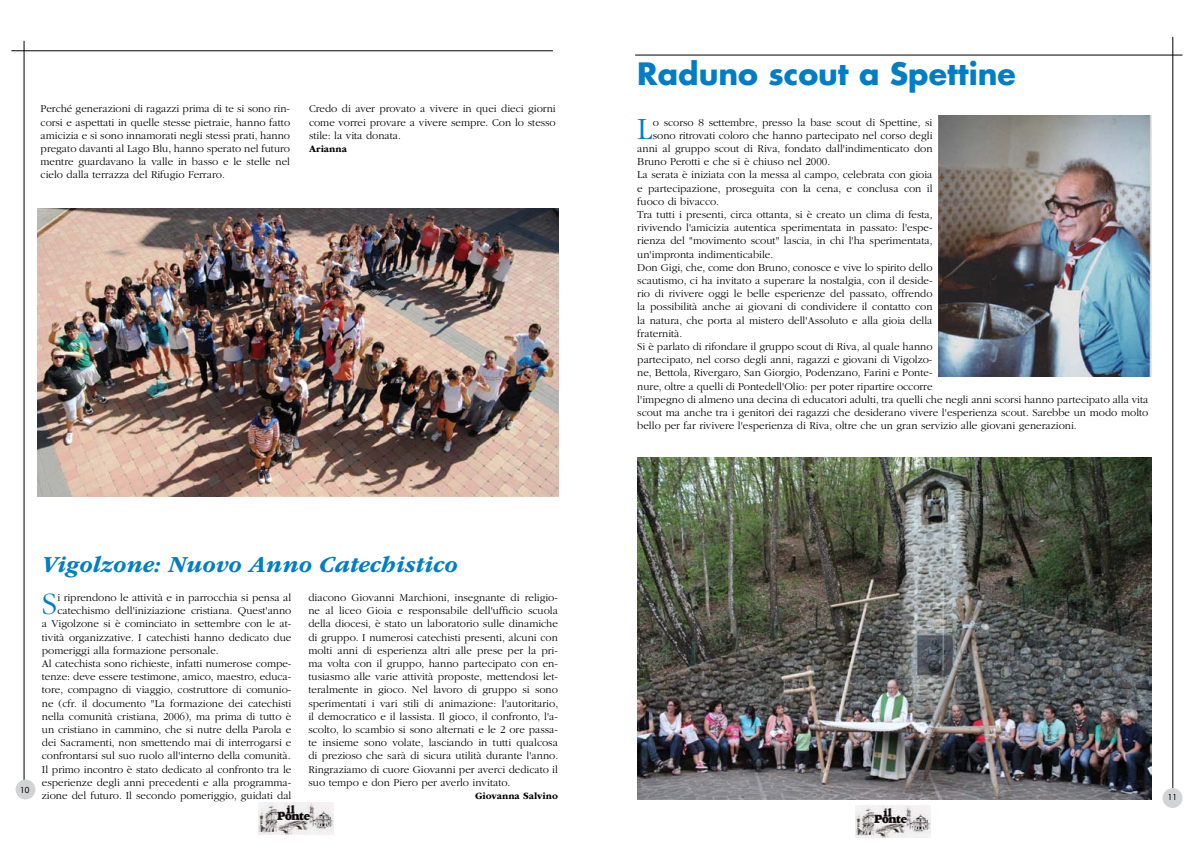
<style>
.page{position:relative;width:1191px;height:842px;background:#fff}
.page>*{position:absolute;margin:0;border:0;box-sizing:border-box;transform-origin:0 0}
.t1{font:300 32.2px "ITC Garamond Std";color:#007dc5}
.t2{font:700 30px "Futura Std";color:#007dc5}
.t3{font:italic 700 24px "ITC Garamond Std";color:#007dc5}
.t4{font:300 11px/13.2px "ITC Garamond Std";color:#000;text-align:justify}
.t5{font:700 10px "ITC Garamond Std";color:#000}
.t6{font:500 8px "Futura Std";color:#000}
</style>
<div class="page">
<hr style="left:635px;top:55px;width:547px;height:1px;background:#000">
<hr style="left:24px;top:41px;width:1px;height:740px;background:#000">
<hr style="left:11px;top:51px;width:542px;height:1px;background:#000">
<hr style="left:1172px;top:37px;width:1px;height:751px;background:#000">
<div style="left:16px;top:780px;width:19px;height:19px;background:#d1d3d4;border-radius:50%"></div>
<div style="left:1162px;top:788px;width:20px;height:20px;background:#d1d3d4;border-radius:50%"></div>
<img style="left:259px;top:802px;width:75px;height:33px">
<img style="left:855px;top:805px;width:75px;height:32px">
<img style="left:37px;top:209px;width:521px;height:288px">
<img style="left:938px;top:115px;width:213px;height:262px">
<img style="left:637px;top:457px;width:514px;height:343px">
<p class="t4" style="left:41px;top:103px;width:251px">Perché generazioni di ragazzi prima di te si sono rin&shy;corsi e aspettati in quelle stesse pietraie, hanno fatto amicizia e si sono innamorati negli stessi prati, hanno pregato davanti al Lago Blu, hanno sperato nel futuro mentre guardavano la valle in basso e le stelle nel cielo dalla terrazza del Rifugio Ferraro.</p>
<p class="t4" style="left:309px;top:103px;width:248px">Credo di aver provato a vivere in quei dieci giorni come vorrei provare a vivere sempre. Con lo stesso stile: la vita donata.</p>
<p class="t5" style="left:309px;top:143px;width:39px">Arianna</p>
<p class="t6" style="left:20px;top:785px;width:11px">10</p>
<h3 class="t3" style="left:42px;top:551px;width:417px">Vigolzone: Nuovo Anno Catechistico</h3>
<h1 class="t1" style="left:42px;top:587px;width:17px">S</h1>
<p class="t4" style="left:57px;top:591px;width:235px">i riprendono le attività e in parrocchia si pensa al</p>
<p class="t4" style="left:57px;top:604px;width:236px">catechismo dell'iniziazione cristiana. Quest'anno</p>
<p class="t4" style="left:42px;top:617px;width:251px">a Vigolzone si è cominciato in settembre con le at-</p>
<p class="t4" style="left:42px;top:631px;width:251px">tività organizzative. I catechisti hanno dedicato due</p>
<p class="t4" style="left:42px;top:644px;width:178px">pomeriggi alla formazione personale.</p>
<p class="t4" style="left:42px;top:657px;width:251px">Al catechista sono richieste, infatti numerose compe-</p>
<p class="t4" style="left:42px;top:670px;width:251px">tenze: deve essere testimone, amico, maestro, educa-</p>
<p class="t4" style="left:42px;top:683px;width:251px">tore, compagno di viaggio, costruttore di comunio-</p>
<p class="t4" style="left:42px;top:697px;width:251px">ne (cfr. il documento "La formazione dei catechisti</p>
<p class="t4" style="left:42px;top:710px;width:251px">nella comunità cristiana, 2006), ma prima di tutto è</p>
<p class="t4" style="left:42px;top:723px;width:251px">un cristiano in cammino, che si nutre della Parola e</p>
<p class="t4" style="left:42px;top:736px;width:251px">dei Sacramenti, non smettendo mai di interrogarsi e</p>
<p class="t4" style="left:42px;top:749px;width:250px">confrontarsi sul suo ruolo all'interno della comunità.</p>
<p class="t4" style="left:42px;top:763px;width:251px">Il primo incontro è stato dedicato al confronto tra le</p>
<p class="t4" style="left:42px;top:776px;width:251px">esperienze degli anni precedenti e alla programma-</p>
<p class="t4" style="left:42px;top:789px;width:251px">zione del futuro. Il secondo pomeriggio, guidati dal</p>
<p class="t4" style="left:308px;top:591px;width:251px">diacono Giovanni Marchioni, insegnante di religio&shy;ne al liceo Gioia e responsabile dell'ufficio scuola della diocesi, è stato un laboratorio sulle dinamiche di gruppo. I numerosi catechisti presenti, alcuni con molti anni di esperienza altri alle prese per la pri&shy;ma volta con il gruppo, hanno partecipato con en&shy;tusiasmo alle varie attività proposte, mettendosi let&shy;teralmente in gioco. Nel lavoro di gruppo si sono sperimentati i vari stili di animazione: l'autoritario, il democratico e il lassista. Il gioco, il confronto, l'a&shy;scolto, lo scambio si sono alternati e le 2 ore passa&shy;te insieme sono volate, lasciando in tutti qualcosa di prezioso che sarà di sicura utilità durante l'anno.<br>Ringraziamo di cuore Giovanni per averci dedicato il suo tempo e don Piero per averlo invitato.</p>
<p class="t5" style="left:475px;top:790px;width:84px">Giovanna Salvino</p>
<h2 class="t2" style="left:637px;top:54px;width:380px">Raduno scout a Spettine</h2>
<h1 class="t1" style="left:637px;top:111px;width:17px">L</h1>
<p class="t4" style="left:653px;top:116px;width:281px">o scorso 8 settembre, presso la base scout di Spettine, si</p>
<p class="t4" style="left:653px;top:129px;width:281px">sono ritrovati coloro che hanno partecipato nel corso degli</p>
<p class="t4" style="left:637px;top:142px;width:297px">anni al gruppo scout di Riva, fondato dall'indimenticato don</p>
<p class="t4" style="left:637px;top:155px;width:194px">Bruno Perotti e che si è chiuso nel 2000.</p>
<p class="t4" style="left:637px;top:169px;width:297px">La serata è iniziata con la messa al campo, celebrata con gioia</p>
<p class="t4" style="left:637px;top:182px;width:297px">e partecipazione, proseguita con la cena, e conclusa con il</p>
<p class="t4" style="left:637px;top:195px;width:83px">fuoco di bivacco.</p>
<p class="t4" style="left:637px;top:208px;width:297px">Tra tutti i presenti, circa ottanta, si è creato un clima di festa,</p>
<p class="t4" style="left:637px;top:221px;width:297px">rivivendo l'amicizia autentica sperimentata in passato: l'espe-</p>
<p class="t4" style="left:637px;top:235px;width:297px">rienza del "movimento scout" lascia, in chi l'ha sperimentata,</p>
<p class="t4" style="left:637px;top:248px;width:137px">un'impronta indimenticabile.</p>
<p class="t4" style="left:637px;top:261px;width:297px">Don Gigi, che, come don Bruno, conosce e vive lo spirito dello</p>
<p class="t4" style="left:637px;top:274px;width:297px">scautismo, ci ha invitato a superare la nostalgia, con il deside-</p>
<p class="t4" style="left:637px;top:287px;width:297px">rio di rivivere oggi le belle esperienze del passato, offrendo</p>
<p class="t4" style="left:637px;top:301px;width:297px">la possibilità anche ai giovani di condividere il contatto con</p>
<p class="t4" style="left:637px;top:314px;width:297px">la natura, che porta al mistero dell'Assoluto e alla gioia della</p>
<p class="t4" style="left:637px;top:327px;width:47px">fraternità.</p>
<p class="t4" style="left:637px;top:340px;width:297px">Si è parlato di rifondare il gruppo scout di Riva, al quale hanno</p>
<p class="t4" style="left:637px;top:353px;width:297px">partecipato, nel corso degli anni, ragazzi e giovani di Vigolzo-</p>
<p class="t4" style="left:637px;top:367px;width:297px">ne, Bettola, Rivergaro, San Giorgio, Podenzano, Farini e Ponte-</p>
<p class="t4" style="left:637px;top:380px;width:297px">nure, oltre a quelli di Pontedell'Olio: per poter ripartire occorre</p>
<p class="t4" style="left:637px;top:393px;width:512px">l'impegno di almeno una decina di educatori adulti, tra quelli che negli anni scorsi hanno partecipato alla vita</p>
<p class="t4" style="left:637px;top:406px;width:512px">scout ma anche tra i genitori dei ragazzi che desiderano vivere l'esperienza scout. Sarebbe un modo molto</p>
<p class="t4" style="left:637px;top:419px;width:441px">bello per far rivivere l'esperienza di Riva, oltre che un gran servizio alle giovani generazioni.</p>
<p class="t6" style="left:1168px;top:792px;width:11px">11</p>
</div>
